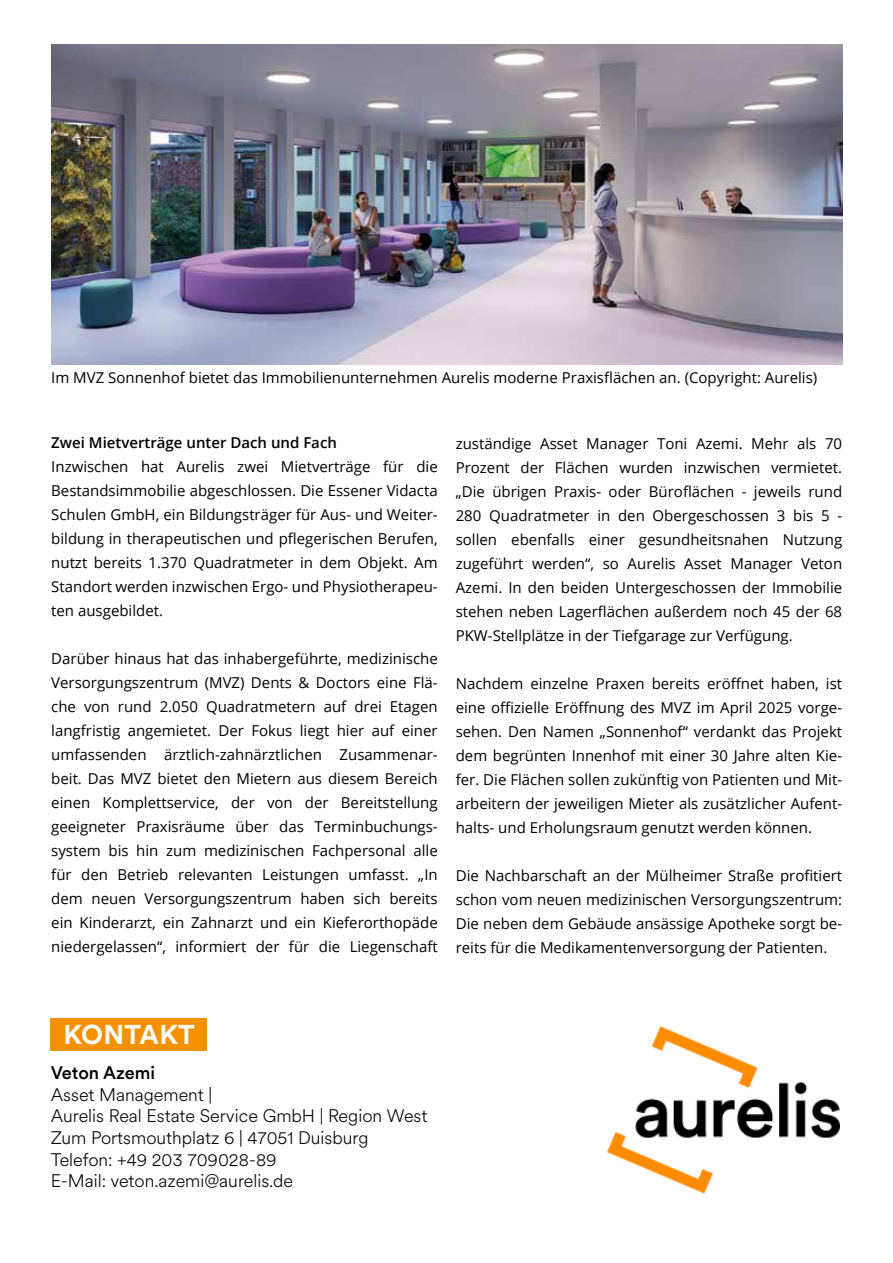
<style>
.page{position:relative;width:893px;height:1263px;background:#fff}
.page>*{position:absolute;margin:0;border:0;box-sizing:border-box;transform-origin:0 0}
.t1{font:700 27px "Circular XX";letter-spacing:.01em;color:#fff}
.t2{font:300 18px/21.6px "Circular XX";color:#000}
.t3{font:500 18px "Circular XX";color:#000}
.t4{font:15px/24px "Open Sans";color:#000;text-align:justify}
.t5{font:600 15px "Open Sans";color:#000}
</style>
<div class="page">
<div style="left:51px;top:1018px;width:156px;height:33px;background:#f39100"></div>
<img style="left:607px;top:1026px;width:233px;height:167px">
<img style="left:51px;top:45px;width:791px;height:319px">
<p class="t4" style="left:51px;top:365px;width:768px">Im MVZ Sonnenhof bietet das Immobilienunternehmen Aurelis moderne Praxisflächen an. (Copyright: Aurelis)</p>
<p class="t5" style="left:51px;top:432px;width:287px">Zwei Mietverträge unter Dach und Fach</p>
<p class="t4" style="left:51px;top:454px;width:388px">Inzwischen hat Aurelis zwei Mietverträge für die Bestandsimmobilie abgeschlossen. Die Essener Vidacta Schulen GmbH, ein Bildungsträger für Aus- und Weiter&shy;bildung in therapeutischen und pflegerischen Berufen, nutzt bereits 1.370 Quadratmeter in dem Objekt. Am Standort werden inzwischen Ergo- und Physiotherapeu&shy;ten ausgebildet.</p>
<p class="t4" style="left:51px;top:646px;width:388px">Darüber hinaus hat das inhabergeführte, medizinische Versorgungszentrum (MVZ) Dents &amp; Doctors eine Flä&shy;che von rund 2.050 Quadratmetern auf drei Etagen langfristig angemietet. Der Fokus liegt hier auf einer umfassenden ärztlich-zahnärztlichen Zusammenar&shy;beit. Das MVZ bietet den Mietern aus diesem Bereich einen Komplettservice, der von der Bereitstellung geeigneter Praxisräume über das Terminbuchungs&shy;system bis hin zum medizinischen Fachpersonal alle für den Betrieb relevanten Leistungen umfasst. „In dem neuen Versorgungszentrum haben sich bereits ein Kinderarzt, ein Zahnarzt und ein Kieferorthopäde niedergelassen“, informiert der für die Liegenschaft</p>
<p class="t4" style="left:456px;top:431px;width:388px">zuständige Asset Manager Toni Azemi. Mehr als 70<br>Prozent der Flächen wurden inzwischen vermietet. „Die übrigen Praxis- oder Büroflächen - jeweils rund 280 Quadratmeter in den Obergeschossen 3 bis 5 - sollen ebenfalls einer gesundheitsnahen Nutzung zugeführt werden“, so Aurelis Asset Manager Veton Azemi. In den beiden Untergeschossen der Immobilie stehen neben Lagerflächen außerdem noch 45 der 68<br>PKW-Stellplätze in der Tiefgarage zur Verfügung.</p>
<p class="t4" style="left:456px;top:671px;width:388px">Nachdem einzelne Praxen bereits eröffnet haben, ist eine offizielle Eröffnung des MVZ im April 2025 vorge&shy;sehen. Den Namen „Sonnenhof“ verdankt das Projekt dem begrünten Innenhof mit einer 30 Jahre alten Kie&shy;fer. Die Flächen sollen zukünftig von Patienten und Mit&shy;arbeitern der jeweiligen Mieter als zusätzlicher Aufent&shy;halts- und Erholungsraum genutzt werden können.</p>
<p class="t4" style="left:456px;top:863px;width:388px">Die Nachbarschaft an der Mülheimer Straße profitiert schon vom neuen medizinischen Versorgungszentrum:<br>Die neben dem Gebäude ansässige Apotheke sorgt be&shy;reits für die Medikamentenversorgung der Patienten.</p>
<h1 class="t1" style="left:63px;top:1016px;width:133px">KONTAKT</h1>
<p class="t3" style="left:51px;top:1061px;width:106px">Veton Azemi</p>
<p class="t2" style="left:51px;top:1083px;width:378px">Asset Management |<br>Aurelis Real Estate Service GmbH | Region West Zum Portsmouthplatz 6 | 47051 Duisburg Telefon: +49 203 709028-89<br>E-Mail: veton.azemi@aurelis.de</p>
</div>
